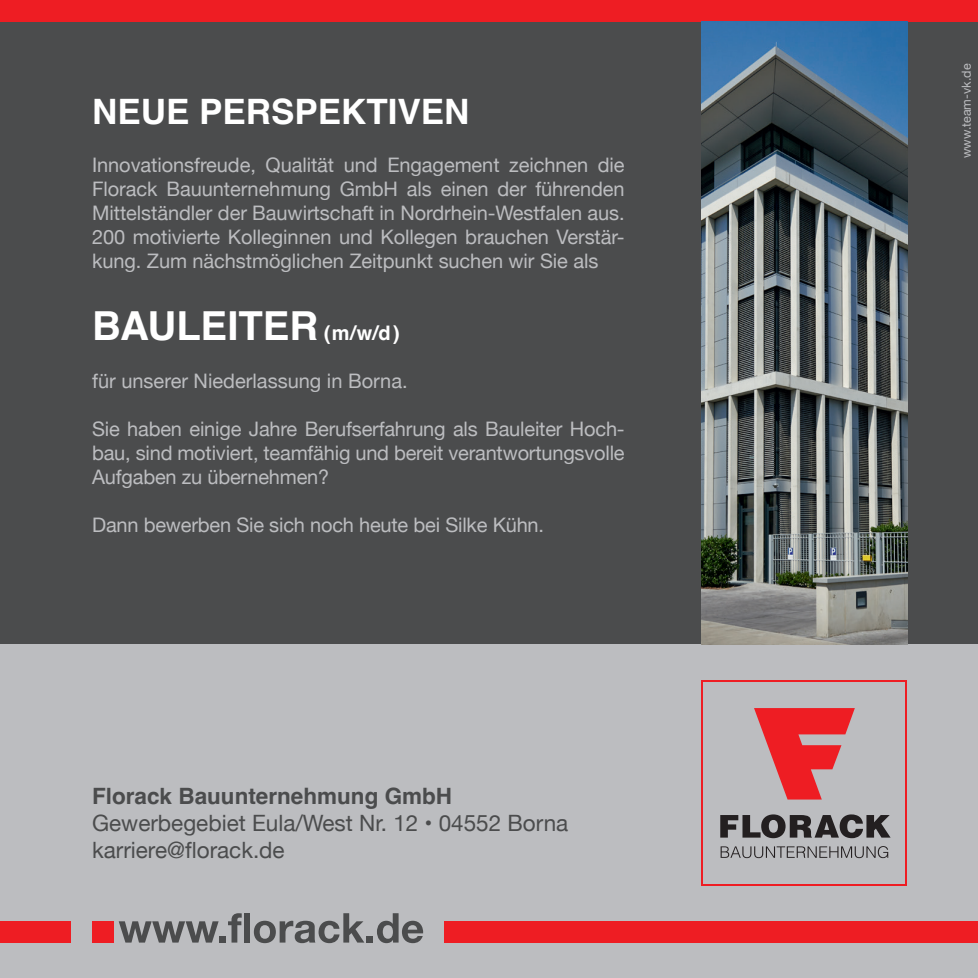
<style>
.page{position:relative;width:978px;height:978px;background:#fff}
.page>*{position:absolute;margin:0;border:0;box-sizing:border-box;transform-origin:0 0}
.t1{font:700 40px "Helvetica";letter-spacing:-.005em;color:#fff}
.t2{font:700 35px "Helvetica";color:#fff}
.t3{font:22.5px/27px "Helvetica Neue";color:#4b4c4d}
.t4{font:700 22.5px "Helvetica";color:#4b4c4d}
.t5{font:20px/24px "Helvetica Neue";letter-spacing:-.01em;color:#bcbdc0;text-align:justify}
.t6{font:12.5px "Helvetica Neue";color:#bcbdc0}
.s1{font-size:20px}
</style>
<div class="page">
<div style="left:0;top:0;width:978px;height:733px;background:#4b4c4d"></div>
<div style="left:0;top:645px;width:978px;height:333px;background:#bcbdc0"></div>
<div style="left:702px;top:680px;width:205px;height:206px;background:linear-gradient(to right,#ee1d23,#ee1d23)"></div>
<div style="left:704px;top:682px;width:201px;height:202px;background:#bcbdc0"></div>
<svg style="left:754px;top:708px;width:101px;height:92px"></svg>
<svg style="left:720px;top:814px;width:171px;height:24px"></svg>
<svg style="left:721px;top:846px;width:167px;height:12px"></svg>
<div style="left:92px;top:921px;width:21px;height:22px;background:#ee1d23"></div>
<svg style="left:119px;top:921px;width:100px;height:22px"></svg>
<div style="left:219px;top:936px;width:7px;height:7px;background:#4b4c4d"></div>
<svg style="left:228px;top:913px;width:14px;height:30px"></svg>
<div style="left:244px;top:913px;width:6px;height:30px;background:#4b4c4d"></div>
<svg style="left:254px;top:913px;width:110px;height:30px"></svg>
<div style="left:367px;top:936px;width:6px;height:7px;background:#4b4c4d"></div>
<svg style="left:377px;top:913px;width:47px;height:30px"></svg>
<div style="left:0;top:921px;width:71px;height:22px;background:#ee1d23"></div>
<div style="left:444px;top:921px;width:534px;height:22px;background:#ee1d23"></div>
<div style="left:0;top:0;width:978px;height:21px;background:#ee1d23"></div>
<img style="left:702px;top:21px;width:205px;height:624px">
<h2 class="t2" style="left:92px;top:90px;width:379px">NEUE PERSPEKTIVEN</h2>
<p class="t5" style="left:92px;top:154px;width:534px">Innovationsfreude, Qualität und Engagement zeichnen die Florack Bauunternehmung GmbH als einen der führenden Mittelständler der Bauwirtschaft in Nordrhein-Westfalen aus.<br>200 motivierte Kolleginnen und Kollegen brauchen Verstär&shy;kung. Zum nächstmöglichen Zeitpunkt suchen wir Sie als</p>
<h1 class="t1" style="left:92px;top:301px;width:309px">BAULEITER <span class="s1">(m/w/d)</span></h1>
<p class="t5" style="left:92px;top:370px;width:317px">für unserer Niederlassung in Borna.</p>
<p class="t5" style="left:92px;top:418px;width:534px">Sie haben einige Jahre Berufserfahrung als Bauleiter Hoch&shy;bau, sind motiviert, teamfähig und bereit verantwortungsvolle Aufgaben zu übernehmen?</p>
<p class="t5" style="left:92px;top:514px;width:453px">Dann bewerben Sie sich noch heute bei Silke Kühn.</p>
<p class="t4" style="left:92px;top:782px;width:362px">Florack Bauunternehmung GmbH</p>
<p class="t3" style="left:92px;top:810px;width:478px">Gewerbegebiet Eula/West Nr. 12 • 04552 Borna karriere@florack.de</p>
<p class="t6" style="left:957px;top:158px;width:96px;rotate:-90deg">www.team-vk.de</p>
</div>
